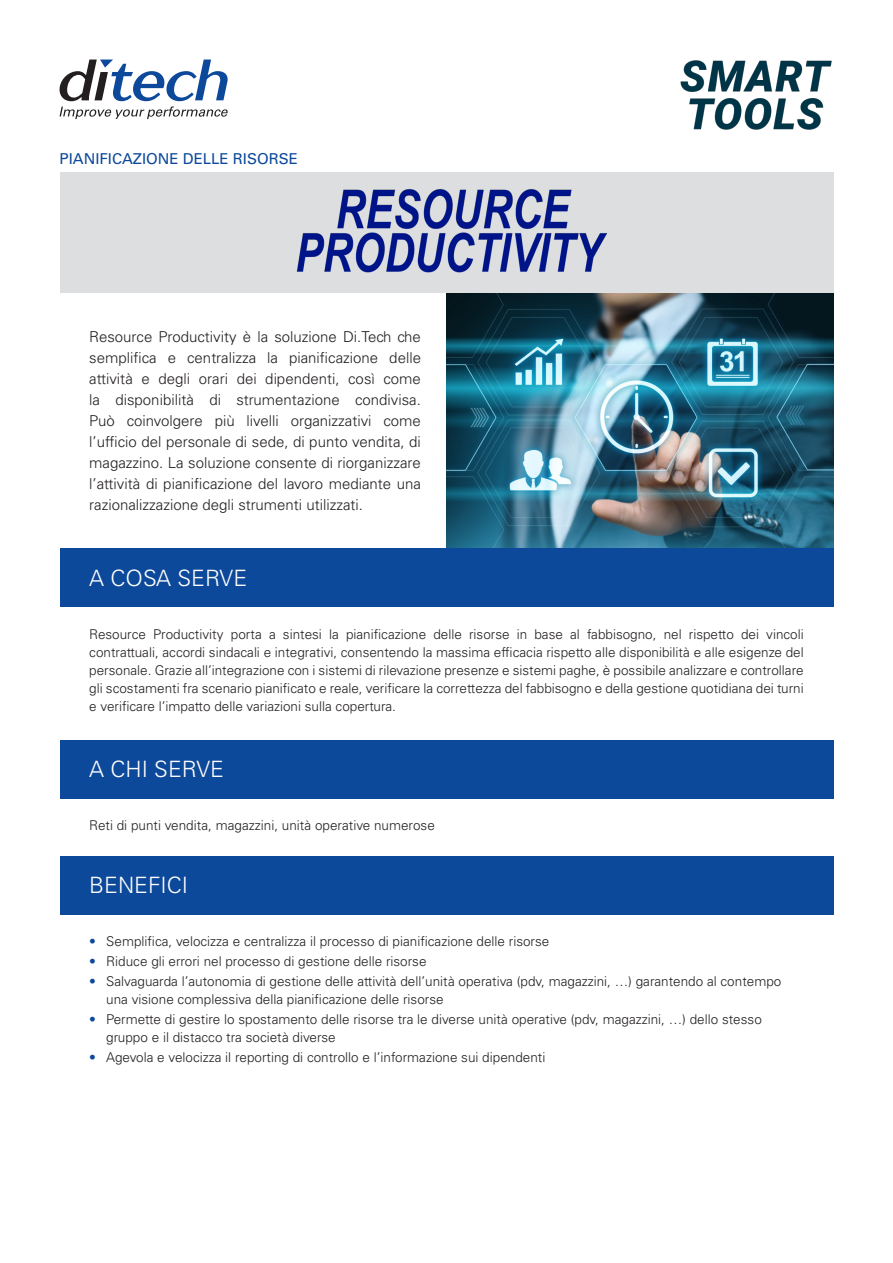
<style>
.page{position:relative;width:893px;height:1263px;background:#fff}
.page>*{position:absolute;margin:0;border:0;box-sizing:border-box;transform-origin:0 0}
._01_tit_banda{font:300 22.5px "Univers LT Std";color:#fff}
._01_txt_intro{font:300 15px/21px "Univers LT Std";color:#231f20;text-align:justify}
._01_titoletto{font:15px "Univers LT Std";color:#0d499a}
._01_txt_bsx{font:300 13.5px/18px "Univers LT Std";color:#231f20}
.s1{color:#0d499a}
</style>
<div class="page">
<svg style="left:59px;top:60px;width:169px;height:59px"></svg>
<div style="left:60px;top:172px;width:773px;height:121px;background:#dddee0"></div>
<img style="left:296px;top:189px;width:310px;height:84px">
<img style="left:446px;top:293px;width:387px;height:255px">
<div style="left:60px;top:548px;width:773px;height:59px;background:#0d499a"></div>
<div style="left:60px;top:740px;width:773px;height:59px;background:#0d499a"></div>
<div style="left:60px;top:856px;width:773px;height:59px;background:#0d499a"></div>
<img style="left:680px;top:60px;width:152px;height:70px">
<p class="_01_titoletto" style="left:60px;top:150px;width:240px">PIANIFICAZIONE DELLE RISORSE</p>
<p class="_01_txt_intro" style="left:89px;top:326px;width:333px">Resource Productivity è la soluzione Di.Tech che semplifica e centralizza la pianificazione delle attività e degli orari dei dipendenti, così come la disponibilità di strumentazione condivisa.<br>Può coinvolgere più livelli organizzativi come l’ufficio del personale di sede, di punto vendita, di magazzino. La soluzione consente di riorganizzare l’attività di pianificazione del lavoro mediante una razionalizzazione degli strumenti utilizzati.</p>
<p class="_01_tit_banda" style="left:89px;top:564px;width:159px">A COSA SERVE</p>
<p class="_01_txt_bsx" style="left:89px;top:626px;width:716px;text-align:justify">Resource Productivity porta a sintesi la pianificazione delle risorse in base al fabbisogno, nel rispetto dei vincoli contrattuali, accordi sindacali e integrativi, consentendo la massima efficacia rispetto alle disponibilità e alle esigenze del personale. Grazie all’integrazione con i sistemi di rilevazione presenze e sistemi paghe, è possibile analizzare e controllare gli scostamenti fra scenario pianificato e reale, verificare la correttezza del fabbisogno e della gestione quotidiana dei turni e verificare l’impatto delle variazioni sulla copertura.</p>
<p class="_01_tit_banda" style="left:89px;top:756px;width:136px">A CHI SERVE</p>
<p class="_01_txt_bsx" style="left:89px;top:816px;width:347px">Reti di punti vendita, magazzini, unità operative numerose</p>
<p class="_01_tit_banda" style="left:89px;top:872px;width:100px">BENEFICI</p>
<p class="_01_txt_bsx" style="left:89px;top:932px;width:462px"><span class="s1">•</span> Semplifica, velocizza e centralizza il processo di pianificazione delle risorse</p>
<p class="_01_txt_bsx" style="left:89px;top:952px;width:339px"><span class="s1">•</span> Riduce gli errori nel processo di gestione delle risorse</p>
<p class="_01_txt_bsx" style="left:106px;top:972px;width:676px;text-indent:-17px"><span class="s1">•</span> Salvaguarda l’autonomia di gestione delle attività dell’unità operativa (pdv, magazzini, …) garantendo al contempo una visione complessiva della pianificazione delle risorse</p>
<p class="_01_txt_bsx" style="left:106px;top:1010px;width:657px;text-indent:-17px"><span class="s1">•</span> Permette di gestire lo spostamento delle risorse tra le diverse unità operative (pdv, magazzini, …) dello stesso gruppo e il distacco tra società diverse</p>
<p class="_01_txt_bsx" style="left:89px;top:1048px;width:458px"><span class="s1">•</span> Agevola e velocizza il reporting di controllo e l’informazione sui dipendenti</p>
</div>
